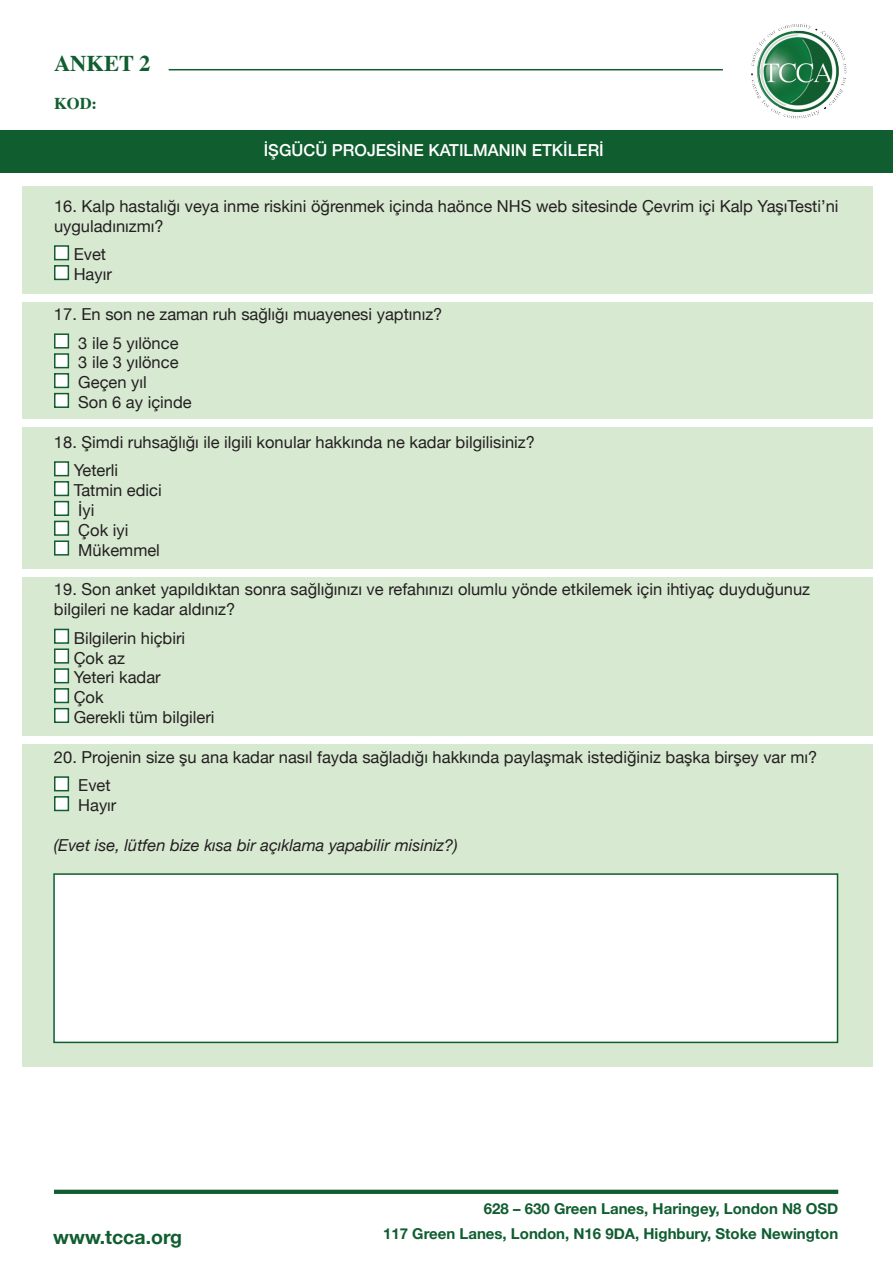
<style>
.page{position:relative;width:893px;height:1263px;background:#fff}
.page>*{position:absolute;margin:0;border:0;box-sizing:border-box;transform-origin:0 0}
.t1{font:700 22.5px "Times";color:#105d30}
.t2{font:700 19.5px "Helvetica Neue";color:#105d30}
.t3{font:16.5px/19.8px "Helvetica Neue";color:#231f20}
.t4{font:italic 16.5px "Helvetica Neue";color:#231f20}
.t5{font:500 16.5px "Helvetica Neue";color:#fff}
.t6{font:700 16.5px "Times";color:#105d30}
.t7{font:700 15px "Helvetica Neue";color:#105d30}
</style>
<div class="page">
<div style="left:23px;top:186px;width:850px;height:108px;background:#d8e9d2"></div>
<div style="left:23px;top:302px;width:850px;height:117px;background:#d8e9d2"></div>
<div style="left:23px;top:427px;width:850px;height:141px;background:#d8e9d2"></div>
<div style="left:23px;top:577px;width:850px;height:159px;background:#d8e9d2"></div>
<div style="left:23px;top:744px;width:850px;height:323px;background:#d8e9d2"></div>
<div style="left:54px;top:245px;width:15px;height:15px;background:#fff;border:2px solid #105d30"></div>
<div style="left:54px;top:265px;width:15px;height:15px;background:#fff;border:2px solid #105d30"></div>
<div style="left:54px;top:333px;width:15px;height:16px;background:#fff;border:2px solid #105d30"></div>
<div style="left:54px;top:353px;width:15px;height:15px;background:#fff;border:2px solid #105d30"></div>
<div style="left:54px;top:373px;width:15px;height:15px;background:#fff;border:2px solid #105d30"></div>
<div style="left:54px;top:393px;width:15px;height:15px;background:#fff;border:2px solid #105d30"></div>
<div style="left:54px;top:461px;width:15px;height:15px;background:#fff;border:2px solid #105d30"></div>
<div style="left:54px;top:481px;width:15px;height:15px;background:#fff;border:2px solid #105d30"></div>
<div style="left:54px;top:501px;width:15px;height:15px;background:#fff;border:2px solid #105d30"></div>
<div style="left:54px;top:521px;width:15px;height:15px;background:#fff;border:2px solid #105d30"></div>
<div style="left:54px;top:540px;width:15px;height:16px;background:#fff;border:2px solid #105d30"></div>
<div style="left:54px;top:629px;width:15px;height:15px;background:#fff;border:2px solid #105d30"></div>
<div style="left:54px;top:648px;width:15px;height:16px;background:#fff;border:2px solid #105d30"></div>
<div style="left:54px;top:668px;width:15px;height:15px;background:#fff;border:2px solid #105d30"></div>
<div style="left:54px;top:688px;width:15px;height:15px;background:#fff;border:2px solid #105d30"></div>
<div style="left:54px;top:708px;width:15px;height:15px;background:#fff;border:2px solid #105d30"></div>
<div style="left:54px;top:776px;width:15px;height:15px;background:#fff;border:2px solid #105d30"></div>
<div style="left:54px;top:796px;width:15px;height:15px;background:#fff;border:2px solid #105d30"></div>
<img style="left:751px;top:23px;width:96px;height:96px">
<hr style="left:169px;top:69px;width:554px;height:1px;background:#105d30">
<div style="left:0;top:130px;width:893px;height:43px;background:#105d30"></div>
<div style="left:53px;top:873px;width:785px;height:170px;background:#fff;border:2px solid #105d30"></div>
<svg style="left:54px;top:1190px;width:784px;height:4px;fill:#105d30"></svg>
<h1 class="t1" style="left:54px;top:42px;width:98px">ANKET 2</h1>
<p class="t6" style="left:54px;top:88px;width:45px">KOD:</p>
<p class="t5" style="left:264px;top:137px;width:342px">İŞGÜCÜ PROJESİNE KATILMANIN ETKİLERİ</p>
<p class="t3" style="left:54px;top:197px;width:786px">16. Kalp hastalığı veya inme riskini öğrenmek içinda haönce NHS web sitesinde Çevrim içi Kalp YaşıTesti’ni uyguladınızmı?</p>
<p class="t3" style="left:74px;top:246px;width:40px">Evet<br>Hayır</p>
<p class="t3" style="left:78px;top:300px;width:366px;line-height:28.8px;text-indent:-24px">17. En son ne zaman ruh sağlığı muayenesi yaptınız?<br>3 ile 5 yılönce</p>
<p class="t3" style="left:78px;top:354px;width:115px">3 ile 3 yılönce<br>Geçen yıl<br>Son 6 ay içinde</p>
<p class="t3" style="left:74px;top:428px;width:463px;line-height:28.8px;text-indent:-20px">18. Şimdi ruhsağlığı ile ilgili konular hakkında ne kadar bilgilisiniz?<br>Yeterli</p>
<p class="t3" style="left:74px;top:481px;width:90px">Tatmin edici<br>İyi<br>Çok iyi<br>Mükemmel</p>
<p class="t3" style="left:54px;top:580px;width:758px">19. Son anket yapıldıktan sonra sağlığınızı ve refahınızı olumlu yönde etkilemek için ihtiyaç duyduğunuz bilgileri ne kadar aldınız?</p>
<p class="t3" style="left:74px;top:629px;width:142px">Bilgilerin hiçbiri<br>Çok az<br>Yeteri kadar<br>Çok<br>Gerekli tüm bilgileri</p>
<p class="t3" style="left:78px;top:743px;width:741px;line-height:28.8px;text-indent:-24px">20. Projenin size şu ana kadar nasıl fayda sağladığı hakkında paylaşmak istediğiniz başka birşey var mı?<br>Evet</p>
<p class="t3" style="left:78px;top:796px;width:40px">Hayır</p>
<p class="t4" style="left:54px;top:833px;width:405px">(Evet ise, lütfen bize kısa bir açıklama yapabilir misiniz?)</p>
<p class="t7" style="left:484px;top:1197px;width:356px">628 – 630 Green Lanes, Haringey, London N8 OSD</p>
<p class="t2" style="left:53px;top:1221px;width:130px">www.tcca.org</p>
<p class="t7" style="left:383px;top:1222px;width:457px">117 Green Lanes, London, N16 9DA, Highbury, Stoke Newington</p>
</div>
